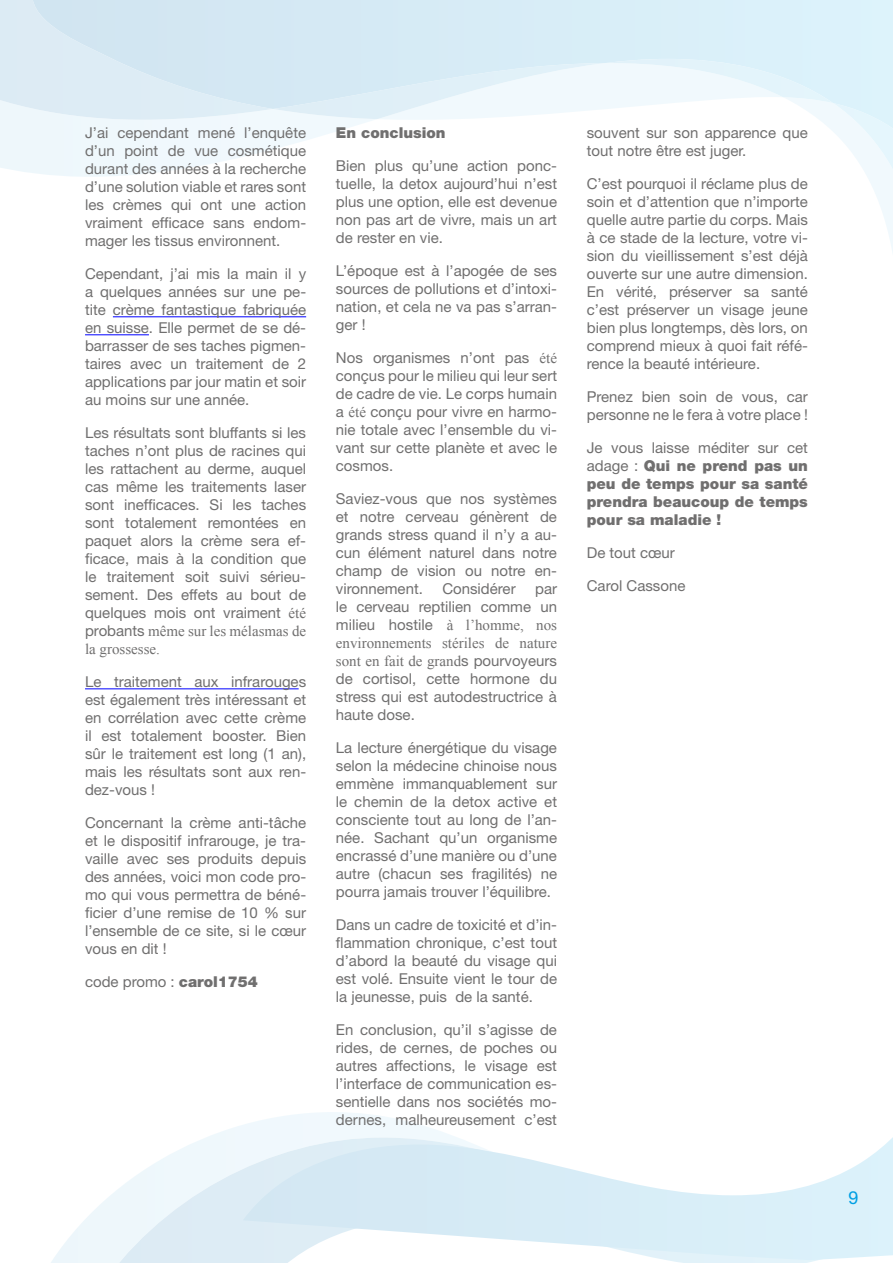
<style>
.page{position:relative;width:893px;height:1263px;background:#fff}
.page>*{position:absolute;margin:0;border:0;box-sizing:border-box;transform-origin:0 0}
.t1{font:18px "Helvetica Neue LT Std";color:#009fe3}
.t2{font:15px/18px "Helvetica Neue LT Std";color:#706f6f;text-align:justify}
.t3{font:900 15px/18px "Helvetica Neue LT Std";color:#706f6f;text-align:justify}
.t4{font:15px/18px "Times New Roman";color:#706f6f}
.s1{font-family:"Times New Roman"}
.s2{font-family:"Helvetica Neue LT Std"}
.s3{font-weight:900}
.s4{font-weight:400}
</style>
<div class="page">
<hr style="left:113px;top:316px;width:193px;height:1px;background:#00f">
<hr style="left:85px;top:334px;width:64px;height:1px;background:#00f">
<hr style="left:85px;top:688px;width:214px;height:1px;background:#00f">
<p class="t2" style="left:85px;top:124px;width:223px">J’ai cependant mené l’enquête d’un point de vue cosmétique durant des années à la recherche d’une solution viable et rares sont les crèmes qui ont une action vraiment efficace sans endom&shy;mager les tissus environnent.</p>
<p class="t2" style="left:85px;top:265px;width:223px">Cependant, j’ai mis la main il y a quelques années sur une pe&shy;tite crème fantastique fabriquée en suisse. Elle permet de se dé&shy;barrasser de ses taches pigmen&shy;taires avec un traitement de 2 applications par jour matin et soir au moins sur une année.</p>
<p class="t2" style="left:85px;top:424px;width:223px">Les résultats sont bluffants si les taches n’ont plus de racines qui les rattachent au derme, auquel cas même les traitements laser sont inefficaces. Si les taches sont totalement remontées en paquet alors la crème sera ef&shy;ficace, mais à la condition que le traitement soit suivi sérieu&shy;sement. Des effets au bout de quelques mois ont vraiment <span class="s1">été</span></p>
<p class="t4" style="left:85px;top:622px;width:223px"><span class="s2">probants</span> même sur les mélasmas de la grossesse.</p>
<p class="t2" style="left:85px;top:673px;width:223px">Le traitement aux infrarouges est également très intéressant et en corrélation avec cette crème il est totalement booster. Bien sûr le traitement est long (1 an), mais les résultats sont aux ren&shy;dez-vous !</p>
<p class="t2" style="left:85px;top:814px;width:223px">Concernant la crème anti-tâche et le dispositif infrarouge, je tra&shy;vaille avec ses produits depuis des années, voici mon code pro&shy;mo qui vous permettra de béné&shy;ficier d’une remise de 10 % sur l’ensemble de ce site, si le cœur vous en dit !</p>
<p class="t2" style="left:85px;top:973px;width:174px">code promo : <span class="s3">carol1754</span></p>
<p class="t3" style="left:336px;top:124px;width:111px">En conclusion</p>
<p class="t2" style="left:336px;top:157px;width:223px">Bien plus qu’une action ponc&shy;tuelle, la detox aujourd’hui n’est plus une option, elle est devenue non pas art de vivre, mais un art de rester en vie.</p>
<p class="t2" style="left:336px;top:262px;width:223px">L’époque est à l’apogée de ses sources de pollutions et d’intoxi&shy;nation, et cela ne va pas s’arran&shy;ger !</p>
<p class="t2" style="left:336px;top:349px;width:223px">Nos organismes n’ont pas <span class="s1">été </span>conçus pour le milieu qui leur sert de cadre de vie. Le corps humain a <span class="s1">été</span> conçu pour vivre en harmo&shy;nie totale avec l’ensemble du vi&shy;vant sur cette planète et avec le cosmos.</p>
<p class="t2" style="left:336px;top:490px;width:223px">Saviez-vous que nos systèmes et notre cerveau génèrent de grands stress quand il n’y a au&shy;cun élément naturel dans notre champ de vision ou notre en&shy;vironnement.</p>
<p class="t2" style="left:442px;top:580px;width:75px">Considérer</p>
<p class="t2" style="left:336px;top:580px;width:223px;text-indent:199px">par le cerveau reptilien comme un milieu hostile <span class="s1">à l’homme, nos</span></p>
<p class="t4" style="left:336px;top:634px;width:223px">environnements stériles de nature sont en fait de grand<span class="s2">s pourvoyeurs</span></p>
<p class="t2" style="left:336px;top:670px;width:223px">de cortisol, cette hormone du stress qui est autodestructrice à haute dose.</p>
<p class="t2" style="left:336px;top:739px;width:223px">La lecture énergétique du visage selon la médecine chinoise nous emmène immanquablement sur le chemin de la detox active et consciente tout au long de l’an&shy;née. Sachant qu’un organisme encrassé d’une manière ou d’une autre (chacun ses fragilités) ne pourra jamais trouver l’équilibre.</p>
<p class="t2" style="left:336px;top:916px;width:223px">Dans un cadre de toxicité et d’in&shy;flammation chronique, c’est tout d’abord la beauté du visage qui est volé. Ensuite vient le tour de la jeunesse, puis de la santé.</p>
<p class="t2" style="left:336px;top:1021px;width:223px">En conclusion, qu’il s’agisse de rides, de cernes, de poches ou autres affections, le visage est l’interface de communication es&shy;sentielle dans nos sociétés mo&shy;dernes, malheureusement c’est</p>
<p class="t2" style="left:587px;top:124px;width:223px">souvent sur son apparence que tout notre être est juger.</p>
<p class="t2" style="left:587px;top:175px;width:223px">C’est pourquoi il réclame plus de soin et d’attention que n’importe quelle autre partie du corps. Mais à ce stade de la lecture, votre vi&shy;sion du vieillissement s’est déjà ouverte sur une autre dimension.<br>En vérité, préserver sa santé c’est préserver un visage jeune bien plus longtemps, dès lors, on comprend mieux à quoi fait réfé&shy;rence la beauté intérieure.</p>
<p class="t2" style="left:587px;top:388px;width:223px">Prenez bien soin de vous, car personne ne le fera à votre place !</p>
<p class="t3" style="left:587px;top:439px;width:223px"><span class="s4">Je vous laisse méditer sur cet adage :</span> Qui ne prend pas un peu de temps pour sa santé prendra beaucoup de temps pour sa maladie !</p>
<p class="t2" style="left:587px;top:544px;width:90px">De tout cœur</p>
<p class="t2" style="left:587px;top:577px;width:100px">Carol Cassone</p>
<p class="t1" style="left:848px;top:1187px;width:12px">9</p>
</div>
